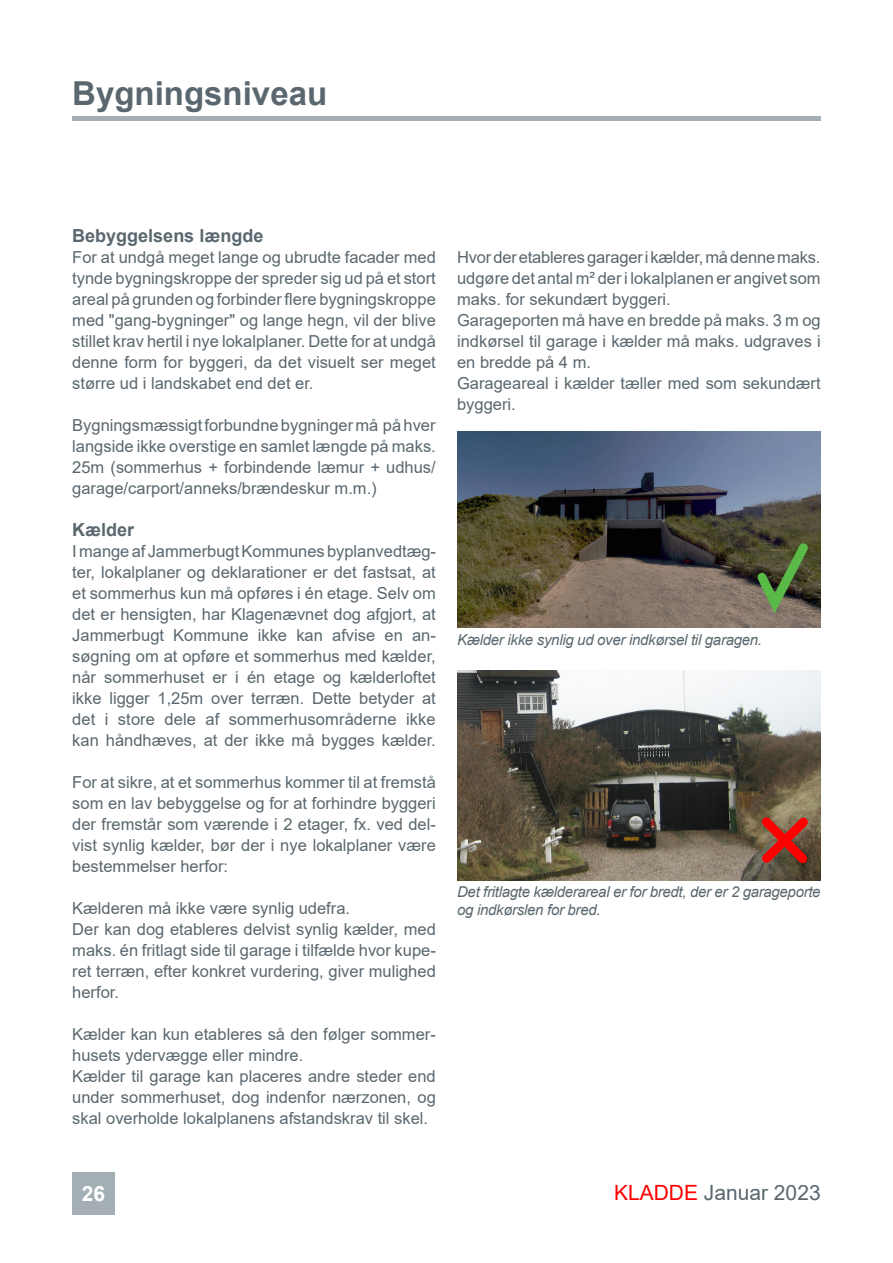
<style>
.page{position:relative;width:893px;height:1263px;background:#fff}
.page>*{position:absolute;margin:0;border:0;box-sizing:border-box;transform-origin:0 0}
.t1{font:700 33px "Arial";color:#5a676e}
.t2{font:21px "Arial";color:#5a676e}
.t3{font:700 21px "Arial";color:#fff}
._11p-fed{font:700 18px "Arial";color:#5a676e}
._11p-ordin_FFFFFC3_FFFFFA6r{font:16.5px/21px "Arial";color:#5a676e;text-align:justify}
.Figurtekst{font:italic 15px/18px "Arial";letter-spacing:-.02em;color:#5a676e}
.s1{color:#f00}
</style>
<div class="page">
<img style="left:457px;top:670px;width:364px;height:210px">
<img style="left:457px;top:431px;width:364px;height:196px">
<svg style="left:750px;top:536px;width:66px;height:87px;background:#586141"></svg>
<svg style="left:754px;top:809px;width:62px;height:62px;background:#924a38"></svg>
<hr style="left:72px;top:116px;width:749px;height:4px;background:#a3aeb5">
<div style="left:72px;top:1172px;width:43px;height:42px;background:#a3aeb5"></div>
<h1 class="t1" style="left:72px;top:70px;width:256px">Bygningsniveau</h1>
<p class="_11p-fed" style="left:72px;top:223px;width:193px">Bebyggelsens længde</p>
<p class="_11p-ordin_FFFFFC3_FFFFFA6r" style="left:72px;top:247px;width:365px">For at undgå meget lange og ubrudte facader med tynde bygningskroppe der spreder sig ud på et stort areal på grunden og forbinder flere bygningskroppe med "gang-bygninger" og lange hegn, vil der blive stillet krav hertil i nye lokalplaner. Dette for at undgå denne form for byggeri, da det visuelt ser meget større ud i landskabet end det er.</p>
<p class="_11p-ordin_FFFFFC3_FFFFFA6r" style="left:72px;top:415px;width:365px">Bygningsmæssigt forbundne bygninger må på hver langside ikke overstige en samlet længde på maks.<br>25m (sommerhus + forbindende læmur + udhus/ garage/carport/anneks/brændeskur m.m.)</p>
<p class="_11p-fed" style="left:72px;top:517px;width:64px">Kælder</p>
<p class="_11p-ordin_FFFFFC3_FFFFFA6r" style="left:72px;top:541px;width:365px">I mange af Jammerbugt Kommunes byplanvedtæg&shy;ter, lokalplaner og deklarationer er det fastsat, at et sommerhus kun må opføres i én etage. Selv om det er hensigten, har Klagenævnet dog afgjort, at Jammerbugt Kommune ikke kan afvise en an&shy;søgning om at opføre et sommerhus med kælder, når sommerhuset er i én etage og kælderloftet ikke ligger 1,25m over terræn. Dette betyder at det i store dele af sommerhusområderne ikke kan håndhæves, at der ikke må bygges kælder.</p>
<p class="_11p-ordin_FFFFFC3_FFFFFA6r" style="left:72px;top:772px;width:365px">For at sikre, at et sommerhus kommer til at fremstå som en lav bebyggelse og for at forhindre byggeri der fremstår som værende i 2 etager, fx. ved del&shy;vist synlig kælder, bør der i nye lokalplaner være bestemmelser herfor:</p>
<p class="_11p-ordin_FFFFFC3_FFFFFA6r" style="left:72px;top:898px;width:279px">Kælderen må ikke være synlig udefra.</p>
<p class="_11p-ordin_FFFFFC3_FFFFFA6r" style="left:72px;top:919px;width:365px">Der kan dog etableres delvist synlig kælder, med maks. én fritlagt side til garage i tilfælde hvor kupe&shy;ret terræn, efter konkret vurdering, giver mulighed herfor.</p>
<p class="_11p-ordin_FFFFFC3_FFFFFA6r" style="left:72px;top:1024px;width:365px">Kælder kan kun etableres så den følger sommer&shy;husets ydervægge eller mindre.</p>
<p class="_11p-ordin_FFFFFC3_FFFFFA6r" style="left:72px;top:1066px;width:365px">Kælder til garage kan placeres andre steder end under sommerhuset, dog indenfor nærzonen, og skal overholde lokalplanens afstandskrav til skel.</p>
<p class="_11p-ordin_FFFFFC3_FFFFFA6r" style="left:457px;top:247px;width:365px">Hvor der etableres garager i kælder, må denne maks. udgøre det antal m² der i lokalplanen er angivet som maks. for sekundært byggeri.</p>
<p class="_11p-ordin_FFFFFC3_FFFFFA6r" style="left:457px;top:310px;width:365px">Garageporten må have en bredde på maks. 3 m og indkørsel til garage i kælder må maks. udgraves i en bredde på 4 m.</p>
<p class="_11p-ordin_FFFFFC3_FFFFFA6r" style="left:457px;top:373px;width:365px">Garageareal i kælder tæller med som sekundært byggeri.</p>
<p class="Figurtekst" style="left:457px;top:631px;width:306px">Kælder ikke synlig ud over indkørsel til garagen.</p>
<p class="Figurtekst" style="left:457px;top:883px;width:365px">Det fritlagte kælderareal er for bredt, der er 2 garageporte og indkørslen for bred.</p>
<p class="t3" style="left:82px;top:1179px;width:25px">26</p>
<p class="t2" style="left:614px;top:1178px;width:208px"><span class="s1">KLADDE</span> Januar 2023</p>
</div>
